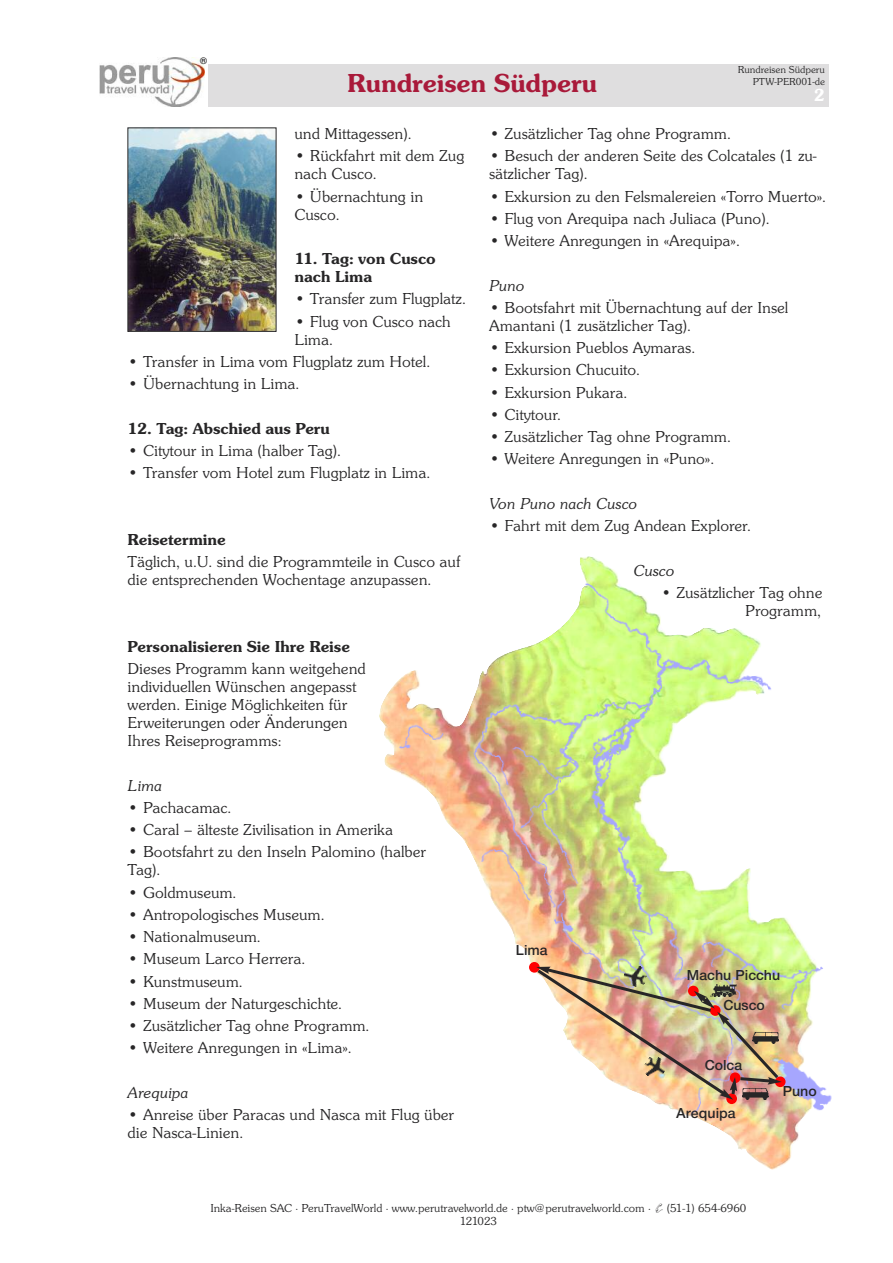
<style>
.page{position:relative;width:893px;height:1263px;background:#fff}
.page>*{position:absolute;margin:0;border:0;box-sizing:border-box;transform-origin:0 0}
.t1{font:600 27px "Souvenir Itc T";color:#a91a3a}
.t2{font:600 18px "Souvenir Itc T";color:#fff}
.t3{font:300 16.5px/18px "Souvenir Itc T";color:#272627}
.t4{font:600 16.5px/18px "Souvenir Itc T";color:#272627}
.t5{font:italic 300 16.5px "Souvenir Itc T";color:#272627}
.t6{font:600 15px "Nimbus Sans Novus T";color:#272627}
.t7{font:300 12px/13.2px "Souvenir Itc T";color:#272627;text-align:center}
.t8{font:300 10.5px/11.6px "Souvenir Itc T";color:#272627;text-align:right}
.t9{font:600 9.75px "Nimbus Sans Novus T";color:#272627}
</style>
<div class="page">
<div style="left:208px;top:64px;width:621px;height:42px;background:#dfdedf"></div>
<img style="left:100px;top:57px;width:105px;height:49px">
<img style="left:130px;top:130px;width:144px;height:200px">
<div style="left:128px;top:128px;width:148px;height:204px;border:1px solid #272627"></div>
<img style="left:379px;top:556px;width:413px;height:614px">
<img style="left:383px;top:563px;width:449px;height:581px">
<div style="left:529px;top:962px;width:11px;height:11px;background:#ff0001;border-radius:50%"></div>
<div style="left:726px;top:1093px;width:11px;height:11px;background:#ff0001;border-radius:50%"></div>
<svg style="left:775px;top:1076px;width:11px;height:11px"></svg>
<img style="left:622px;top:963px;width:26px;height:3px">
<img style="left:534px;top:966px;width:248px;height:134px">
<img style="left:711px;top:985px;width:25px;height:11px">
<p class="t9" style="left:200px;top:55px;width:9px">®</p>
<h1 class="t1" style="left:347px;top:67px;width:251px">Rundreisen Südperu</h1>
<p class="t8" style="left:738px;top:64px;width:89px">Rundreisen Südperu<br>PTW-PER001-de</p>
<p class="t2" style="left:814px;top:85px;width:13px">2</p>
<p class="t3" style="left:294px;top:124px;width:119px">und Mittagessen).</p>
<p class="t3" style="left:294px;top:147px;width:171px">• Rückfahrt mit dem Zug nach Cusco.</p>
<p class="t3" style="left:294px;top:187px;width:130px">• Übernachtung in<br>Cusco.</p>
<p class="t4" style="left:294px;top:249px;width:143px">11. Tag: von Cusco nach Lima</p>
<p class="t3" style="left:294px;top:290px;width:173px">• Transfer zum Flugplatz.</p>
<p class="t3" style="left:294px;top:312px;width:158px">• Flug von Cusco nach<br>Lima.</p>
<p class="t3" style="left:128px;top:352px;width:304px">• Transfer in Lima vom Flugplatz zum Hotel.</p>
<p class="t3" style="left:128px;top:374px;width:173px">• Übernachtung in Lima.</p>
<p class="t4" style="left:128px;top:419px;width:204px">12. Tag: Abschied aus Peru</p>
<p class="t3" style="left:128px;top:441px;width:215px">• Citytour in Lima (halber Tag).</p>
<p class="t3" style="left:128px;top:463px;width:304px">• Transfer vom Hotel zum Flugplatz in Lima.</p>
<p class="t4" style="left:128px;top:530px;width:100px">Reisetermine</p>
<p class="t3" style="left:128px;top:552px;width:334px">Täglich, u.U. sind die Programmteile in Cusco auf die entsprechenden Wochentage anzupassen.</p>
<p class="t4" style="left:128px;top:637px;width:224px">Personalisieren Sie Ihre Reise</p>
<p class="t3" style="left:128px;top:659px;width:240px">Dieses Programm kann weitgehend individuellen Wünschen angepasst werden. Einige Möglichkeiten für<br>Erweiterungen oder Änderungen<br>Ihres Reiseprogramms:</p>
<p class="t5" style="left:128px;top:775px;width:36px">Lima</p>
<p class="t3" style="left:128px;top:798px;width:105px">• Pachacamac.</p>
<p class="t3" style="left:128px;top:820px;width:267px">• Caral – älteste Zivilisation in Amerika</p>
<p class="t3" style="left:128px;top:843px;width:300px">• Bootsfahrt zu den Inseln Palomino (halber<br>Tag).</p>
<p class="t3" style="left:128px;top:883px;width:110px">• Goldmuseum.</p>
<p class="t3" style="left:128px;top:905px;width:199px">• Antropologisches Museum.</p>
<p class="t3" style="left:128px;top:927px;width:135px">• Nationalmuseum.</p>
<p class="t3" style="left:128px;top:950px;width:179px">• Museum Larco Herrera.</p>
<p class="t3" style="left:128px;top:972px;width:117px">• Kunstmuseum.</p>
<p class="t3" style="left:128px;top:994px;width:216px">• Museum der Naturgeschichte.</p>
<p class="t3" style="left:128px;top:1016px;width:243px">• Zusätzlicher Tag ohne Programm.</p>
<p class="t3" style="left:128px;top:1039px;width:226px">• Weitere Anregungen in «Lima».</p>
<p class="t5" style="left:128px;top:1082px;width:62px">Arequipa</p>
<p class="t3" style="left:128px;top:1105px;width:328px">• Anreise über Paracas und Nasca mit Flug über die Nasca-Linien.</p>
<p class="t3" style="left:489px;top:124px;width:243px">• Zusätzlicher Tag ohne Programm.</p>
<p class="t3" style="left:489px;top:147px;width:329px">• Besuch der anderen Seite des Colcatales (1 zu&shy;sätzlicher Tag).</p>
<p class="t3" style="left:489px;top:187px;width:339px">• Exkursion zu den Felsmalereien «Torro Muerto».</p>
<p class="t3" style="left:489px;top:209px;width:282px">• Flug von Arequipa nach Juliaca (Puno).</p>
<p class="t3" style="left:489px;top:231px;width:252px">• Weitere Anregungen in «Arequipa».</p>
<p class="t5" style="left:489px;top:275px;width:37px">Puno</p>
<p class="t3" style="left:489px;top:298px;width:301px">• Bootsfahrt mit Übernachtung auf der Insel<br>Amantani (1 zusätzlicher Tag).</p>
<p class="t3" style="left:489px;top:338px;width:208px">• Exkursion Pueblos Aymaras.</p>
<p class="t3" style="left:489px;top:361px;width:153px">• Exkursion Chucuito.</p>
<p class="t3" style="left:489px;top:383px;width:140px">• Exkursion Pukara.</p>
<p class="t3" style="left:489px;top:405px;width:74px">• Citytour.</p>
<p class="t3" style="left:489px;top:427px;width:243px">• Zusätzlicher Tag ohne Programm.</p>
<p class="t3" style="left:489px;top:450px;width:227px">• Weitere Anregungen in «Puno».</p>
<p class="t5" style="left:489px;top:493px;width:150px">Von Puno nach Cusco</p>
<p class="t3" style="left:489px;top:516px;width:264px">• Fahrt mit dem Zug Andean Explorer.</p>
<p class="t5" style="left:633px;top:560px;width:42px">Cusco</p>
<p class="t3" style="left:661px;top:583px;width:163px;text-align:right">• Zusätzlicher Tag ohne<br>Programm,</p>
<p class="t6" style="left:516px;top:941px;width:33px">Lima</p>
<p class="t6" style="left:687px;top:966px;width:95px">Machu Picchu</p>
<p class="t6" style="left:723px;top:996px;width:43px">Cusco</p>
<p class="t6" style="left:705px;top:1055px;width:39px">Colca</p>
<p class="t6" style="left:676px;top:1104px;width:61px">Arequipa</p>
<p class="t6" style="left:783px;top:1082px;width:36px">Puno</p>
<p class="t7" style="left:210px;top:1201px;width:538px">Inka-Reisen SAC · PeruTravelWorld · www.perutravelworld.de · ptw@perutravelworld.com · ✆ (51-1) 654-6960<br>121023</p>
</div>
